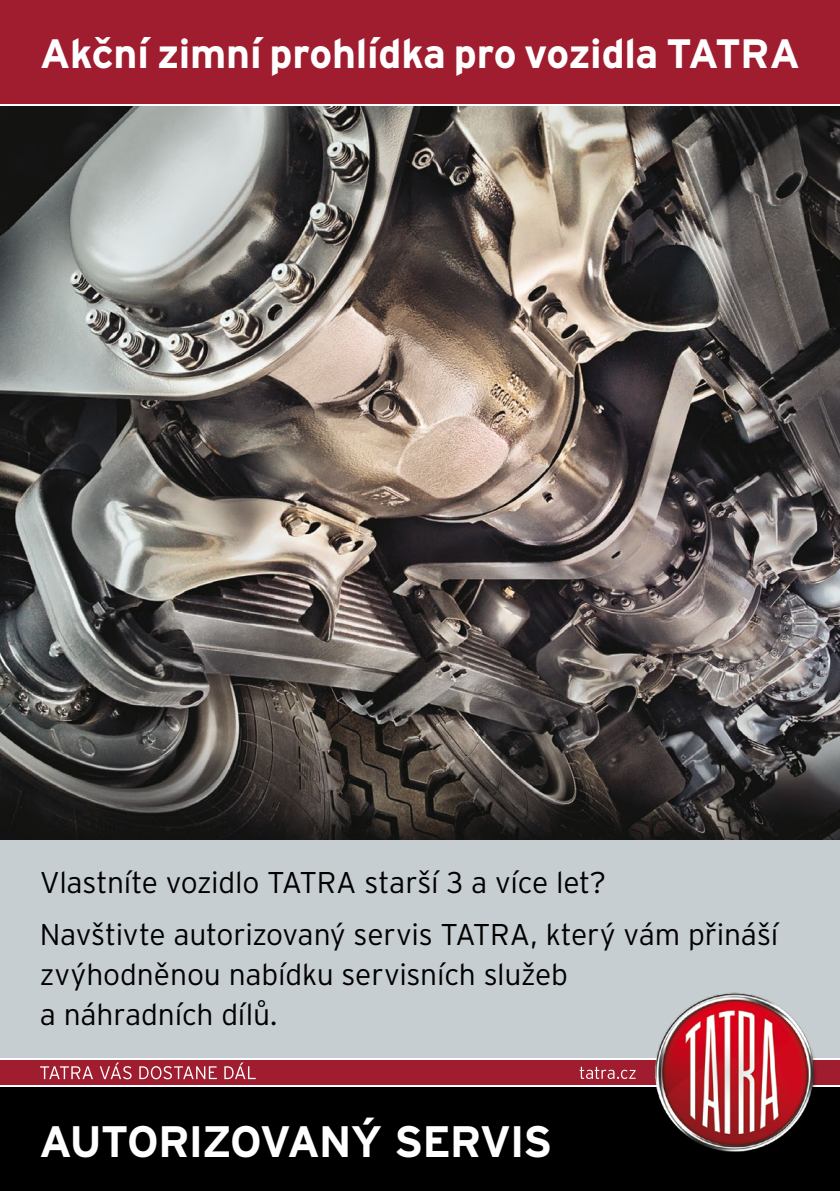
<style>
.page{position:relative;width:840px;height:1191px;background:#fff}
.page>*{position:absolute;margin:0;border:0;box-sizing:border-box;transform-origin:0 0}
.t1{font:700 44px "Interstate CE";letter-spacing:-.03em;color:#fff}
.t2{font:700 41px "Interstate CE";letter-spacing:-.01em;color:#fff}
.t3{font:300 30px/51.4px "Interstate CE";letter-spacing:-.01em;color:#000}
</style>
<div class="page">
<div style="left:0;top:737px;width:839px;height:322px;background:#c7ced2"></div>
<img style="left:0;top:106px;width:839px;height:733px">
<div style="left:0;top:0;width:839px;height:104px;background:#9f1d2f"></div>
<div style="left:0;top:1087px;width:839px;height:104px;background:#000"></div>
<div style="left:0;top:1059px;width:839px;height:26px;background:#9f1d2f"></div>
<hr style="left:0;top:1058px;width:839px;height:1px;background:#fff">
<img style="left:643px;top:992px;width:182px;height:160px">
<svg style="left:40px;top:1062px;width:215px;height:17px"></svg>
<svg style="left:579px;top:1066px;width:56px;height:13px"></svg>
<h2 class="t2" style="left:40px;top:27px;width:761px">Akční zimní prohlídka pro vozidla TATRA</h2>
<p class="t3" style="left:40px;top:856px;width:739px">Vlastníte vozidlo TATRA starší 3 a více let?<br>Navštivte autorizovaný servis TATRA, který vám přináší</p>
<p class="t3" style="left:40px;top:953px;width:529px;line-height:40px">zvýhodněnou nabídku servisních služeb a náhradních dílů.</p>
<h1 class="t1" style="left:39px;top:1112px;width:514px">AUTORIZOVANÝ SERVIS</h1>
</div>
